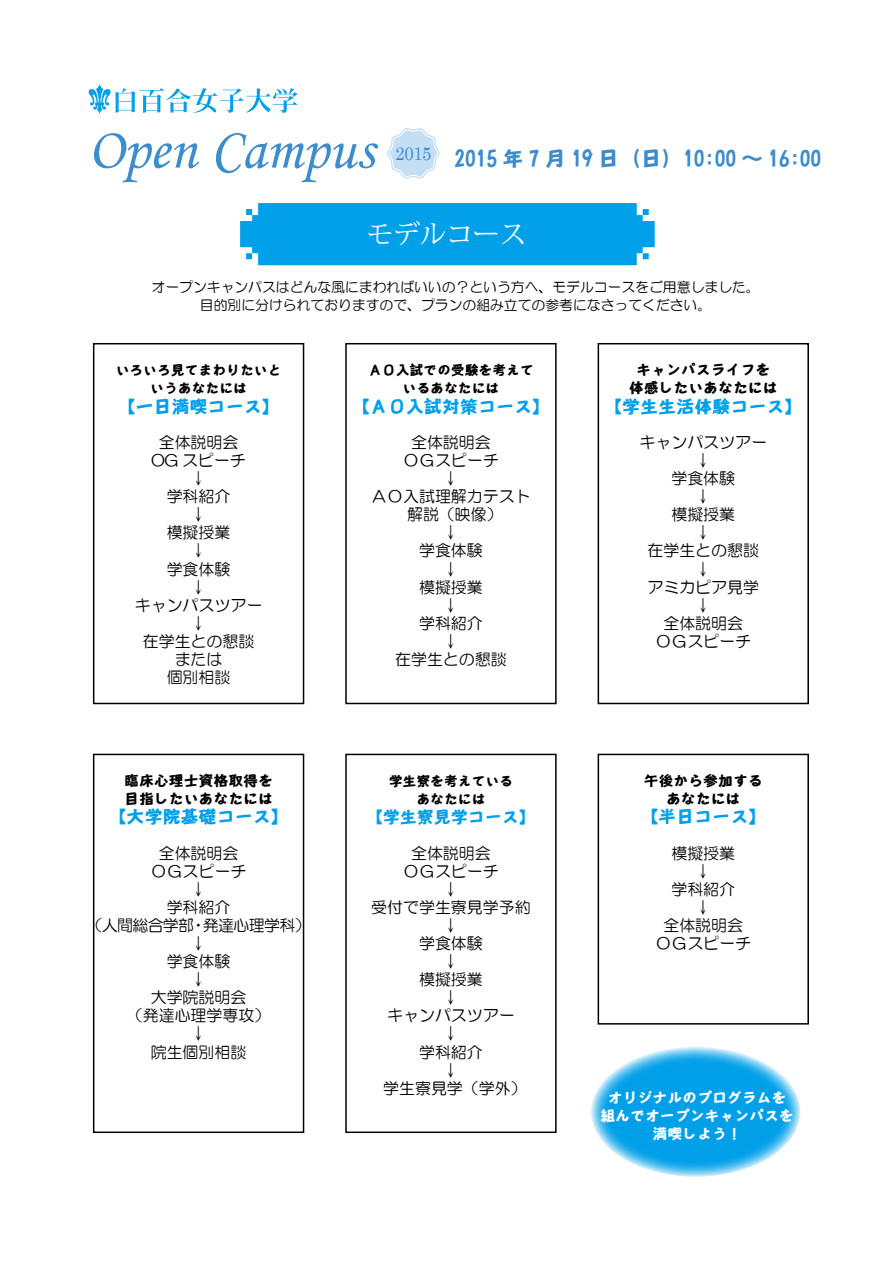
<style>
.page{position:relative;width:893px;height:1263px;background:#fff}
.page>*{position:absolute;margin:0;border:0;box-sizing:border-box;transform-origin:0 0}
.t1{font:58.95px "Monotype Corsiva";color:#3d8ccb}
.t2{font:26.55px "Koz Min Pro";color:#fff}
.t3{font:21.3px "FC Ima 513";color:#3d8ccb}
.t4{font:18.3px "Century";color:#3d8ccb;scale:.91 1}
.t5{font:18px "FC Ima 513";color:#00a0e9}
.t6{font:16.95px "FC Ima 513";color:#00a0e9}
.t7{font:15.9px/18px "HG Maru Gothic MPRO";color:#000;text-align:center}
.t8{font:14.85px/18px "FC Ima 513";color:#000;text-align:center}
.t9{font:14.85px/18px "FC Ima 513";color:#fff;text-align:center}
.t10{font:13.8px/18px "HG Maru Gothic MPRO";color:#000;text-align:center}
.t11{font:13.8px/18px "FC Ima 513";color:#000;text-align:center}
</style>
<div class="page">
<svg style="left:88px;top:84px;width:209px;height:30px"></svg>
<div style="left:240px;top:203px;width:415px;height:62px;background:#00a0e9"></div>
<svg style="left:387px;top:128px;width:53px;height:51px"></svg>
<div style="left:93px;top:343px;width:211px;height:361px;border:2px solid #000"></div>
<div style="left:345px;top:343px;width:212px;height:361px;border:2px solid #000"></div>
<div style="left:345px;top:754px;width:212px;height:379px;border:2px solid #000"></div>
<div style="left:598px;top:343px;width:211px;height:361px;border:2px solid #000"></div>
<div style="left:598px;top:754px;width:211px;height:270px;border:2px solid #000"></div>
<div style="left:93px;top:754px;width:211px;height:379px;border:2px solid #000"></div>
<svg style="left:591px;top:1046px;width:209px;height:131px;background:#22aceb"></svg>
<h1 class="t1" style="left:88px;top:114px;width:288px">Open Campus</h1>
<p class="t4" style="left:395px;top:138px;width:41px">2015</p>
<h3 class="t3" style="left:454px;top:148px;width:368px">2015 年 7 月 19 日（日）10:00 ～ 16:00</h3>
<h2 class="t2" style="left:367px;top:216px;width:161px">モデルコース</h2>
<p class="t10" style="left:152px;top:278px;width:610px">オープンキャンパスはどんな風にまわればいいの？という方へ、モデルコースをご用意しました。目的別に分けられておりますので、プランの組み立ての参考になさってください。</p>
<p class="t11" style="left:116px;top:361px;width:167px">いろいろ見てまわりたいというあなたには</p>
<p class="t5" style="left:117px;top:397px;width:164px">【一日満喫コース】</p>
<p class="t7" style="left:135px;top:433px;width:129px">全体説明会<br>OG スピーチ<br>↓<br>学科紹介<br>↓<br>模擬授業<br>↓<br>学食体験<br>↓<br>キャンパスツアー↓<br>在学生との懇談または<br>個別相談</p>
<p class="t8" style="left:124px;top:772px;width:150px;text-align:left">臨床心理士資格取得を目指したいあなたには</p>
<p class="t5" style="left:108px;top:808px;width:182px">【大学院基礎コース】</p>
<p class="t7" style="left:86px;top:844px;width:226px">全体説明会<br>ＯＧスピーチ<br>↓<br>学科紹介<br>（人間総合学部・発達心理学科）↓<br>学食体験<br>↓<br>大学院説明会<br>（発達心理学専攻）<br>↓<br>院生個別相談</p>
<p class="t11" style="left:368px;top:361px;width:167px">ＡＯ入試での受験を考えているあなたには</p>
<p class="t5" style="left:352px;top:397px;width:200px">【ＡＯ入試対策コース】</p>
<p class="t7" style="left:371px;top:433px;width:161px">全体説明会<br>ＯＧスピーチ<br>↓<br>ＡＯ入試理解力テスト解説（映像）<br>↓<br>学食体験<br>↓<br>模擬授業<br>↓<br>学科紹介<br>↓<br>在学生との懇談</p>
<p class="t11" style="left:389px;top:772px;width:126px">学生寮を考えているあなたには</p>
<p class="t6" style="left:366px;top:808px;width:172px">【学生寮見学コース】</p>
<p class="t7" style="left:371px;top:844px;width:161px">全体説明会<br>ＯＧスピーチ<br>↓<br>受付で学生寮見学予約↓<br>学食体験<br>↓<br>模擬授業<br>↓<br>キャンパスツアー<br>↓<br>学科紹介<br>↓<br>学生寮見学（学外）</p>
<p class="t8" style="left:629px;top:361px;width:150px">キャンパスライフを体感したいあなたには</p>
<p class="t5" style="left:604px;top:397px;width:200px">【学生生活体験コース】</p>
<p class="t7" style="left:639px;top:433px;width:129px">キャンパスツアー↓<br>学食体験<br>↓<br>模擬授業<br>↓<br>在学生との懇談↓<br>アミカピア見学↓<br>全体説明会<br>ＯＧスピーチ</p>
<p class="t8" style="left:644px;top:772px;width:121px">午後から参加するあなたには</p>
<p class="t5" style="left:640px;top:808px;width:128px">【半日コース】</p>
<p class="t7" style="left:655px;top:844px;width:97px">模擬授業<br>↓<br>学科紹介<br>↓<br>全体説明会<br>ＯＧスピーチ</p>
<p class="t9" style="left:600px;top:1089px;width:195px">オリジナルのプログラムを組んでオープンキャンパスを満喫しよう！</p>
</div>
